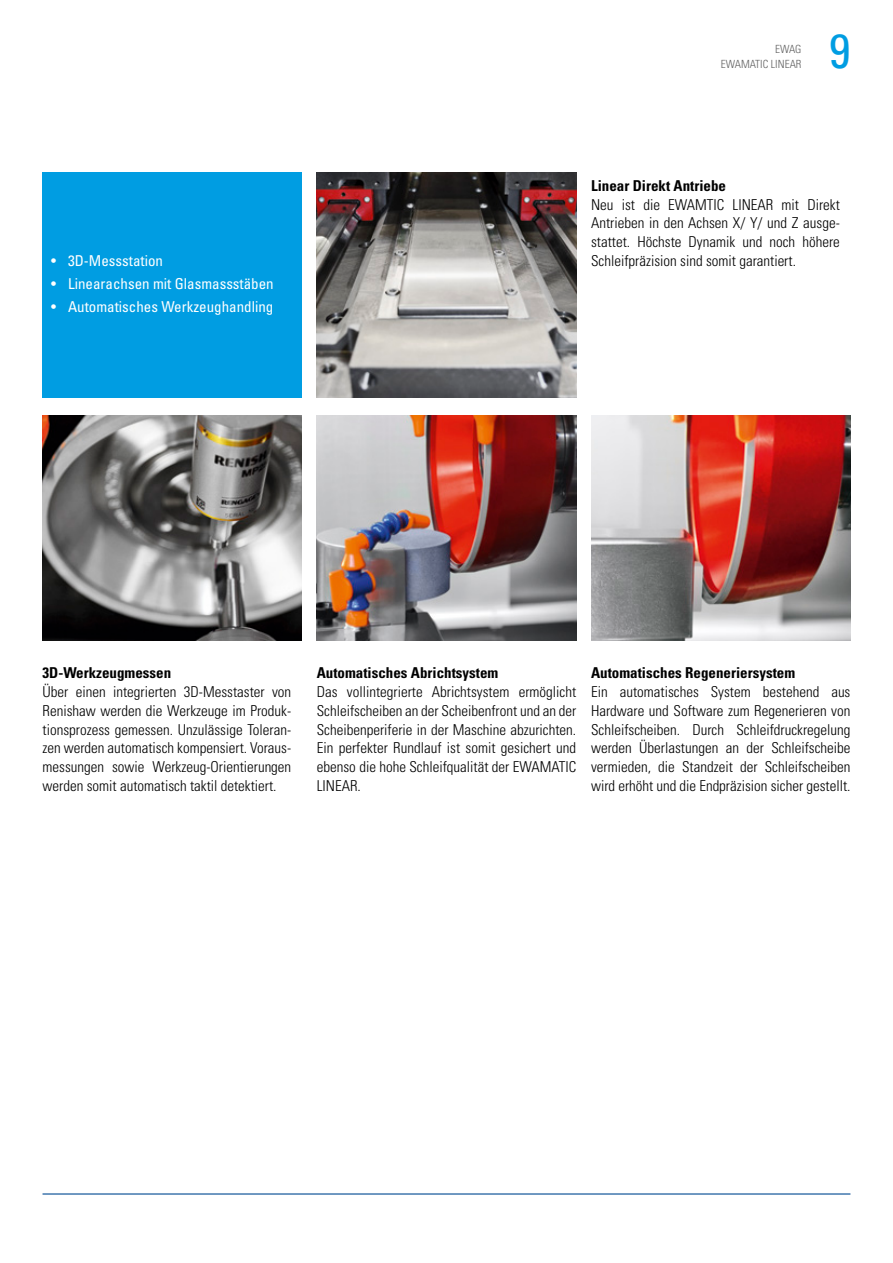
<style>
.page{position:relative;width:893px;height:1263px;background:#fff}
.page>*{position:absolute;margin:0;border:0;box-sizing:border-box;transform-origin:0 0}
.t1{font:condensed 48px "Univers LT";color:#009de2}
.t2{font:300 condensed 15px/18.8px "Univers LT";color:#000;text-align:justify}
.t3{font:700 condensed 15px "Univers LT";color:#000}
.t4{font:condensed 15px "Univers LT";color:#fff}
.t5{font:300 condensed 11.25px/15px "Univers LT";color:#626262;text-align:right}
</style>
<div class="page">
<hr style="left:43px;top:1193px;width:807px;height:1px;background:#004992">
<img style="left:317px;top:172px;width:259px;height:225px">
<img style="left:317px;top:416px;width:259px;height:225px">
<img style="left:591px;top:416px;width:259px;height:225px">
<div style="left:43px;top:172px;width:259px;height:225px;background:#009de2"></div>
<img style="left:43px;top:416px;width:259px;height:225px">
<p class="t4" style="left:51px;top:251px;width:113px">• 3D-Messstation</p>
<p class="t4" style="left:51px;top:274px;width:224px">• Linearachsen mit Glasmassstäben</p>
<p class="t4" style="left:51px;top:297px;width:224px">• Automatisches Werkzeughandling</p>
<p class="t5" style="left:721px;top:42px;width:82px">EWAG<br>EWAMATIC LINEAR</p>
<h1 class="t1" style="left:829px;top:21px;width:23px">9</h1>
<p class="t3" style="left:591px;top:176px;width:136px">Linear Direkt Antriebe</p>
<p class="t2" style="left:591px;top:195px;width:250px">Neu ist die EWAMTIC LINEAR mit Direkt Antrieben in den Achsen X/ Y/ und Z ausge&shy;stattet. Höchste Dynamik und noch höhere Schleifpräzision sind somit garantiert.</p>
<p class="t3" style="left:43px;top:664px;width:130px">3D-Werkzeugmessen</p>
<p class="t2" style="left:43px;top:682px;width:250px">Über einen integrierten 3D-Messtaster von Renishaw werden die Werkzeuge im Produk&shy;tionsprozess gemessen. Unzulässige Toleran&shy;zen werden automatisch kompensiert. Voraus&shy;messungen sowie Werkzeug-Orientierungen werden somit automatisch taktil detektiert.</p>
<p class="t3" style="left:317px;top:664px;width:183px">Automatisches Abrichtsystem</p>
<p class="t2" style="left:317px;top:682px;width:261px">Das vollintegrierte Abrichtsystem ermöglicht Schleifscheiben an der Scheibenfront und an der Scheibenperiferie in der Maschine abzurichten.<br>Ein perfekter Rundlauf ist somit gesichert und ebenso die hohe Schleifqualität der EWAMATIC LINEAR.</p>
<p class="t3" style="left:591px;top:664px;width:206px">Automatisches Regeneriersystem</p>
<p class="t2" style="left:591px;top:682px;width:261px">Ein automatisches System bestehend aus Hardware und Software zum Regenerieren von Schleifscheiben. Durch Schleifdruckregelung werden Überlastungen an der Schleifscheibe vermieden, die Standzeit der Schleifscheiben wird erhöht und die Endpräzision sicher gestellt.</p>
</div>
